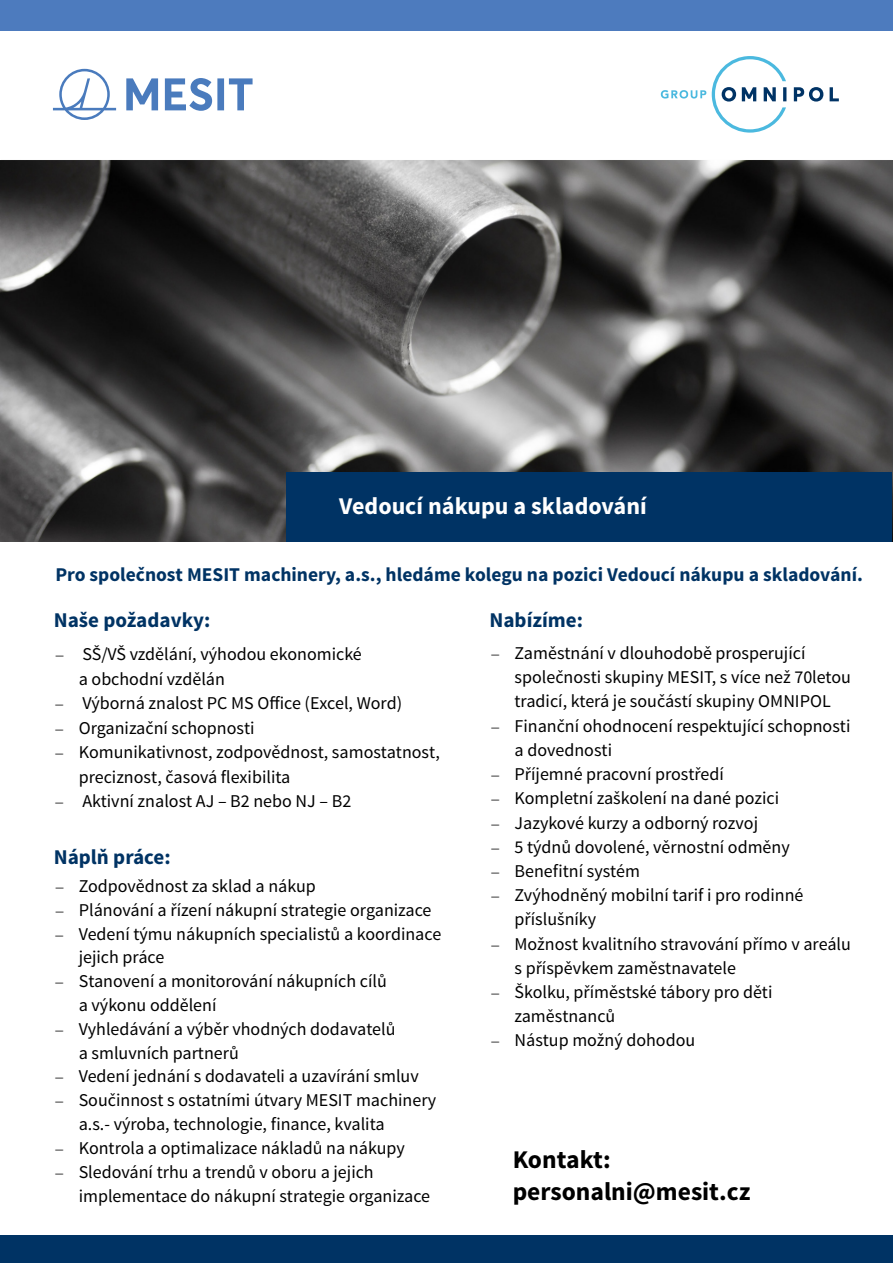
<style>
.page{position:relative;width:893px;height:1263px;background:#fff}
.page>*{position:absolute;margin:0;border:0;box-sizing:border-box;transform-origin:0 0}
.t1{font:700 25.5px/32.1px "Source Sans Pro";color:#000}
.t2{font:700 24px "Source Sans Pro";color:#fff}
.t3{font:700 21px "Source Sans Pro";color:#003364}
.t4{font:700 19.5px "Source Sans Pro";color:#003364}
.t5{font:18px/24.2px "Source Sans Pro";color:#000}
</style>
<div class="page">
<img style="left:0;top:160px;width:893px;height:381px">
<svg style="left:53px;top:69px;width:63px;height:51px"></svg>
<svg style="left:126px;top:78px;width:127px;height:33px"></svg>
<div style="left:0;top:0;width:893px;height:30px;background:#4d7bbe"></div>
<svg style="left:712px;top:56px;width:127px;height:77px"></svg>
<svg style="left:661px;top:90px;width:45px;height:9px"></svg>
<div style="left:286px;top:472px;width:606px;height:69px;background:#003364"></div>
<div style="left:0;top:1235px;width:893px;height:28px;background:#003364"></div>
<h2 class="t2" style="left:339px;top:496px;width:309px">Vedoucí nákupu a skladování</h2>
<p class="t4" style="left:55px;top:566px;width:809px">Pro společnost MESIT machinery, a.s., hledáme kolegu na pozici Vedoucí nákupu a skladování.</p>
<p class="t3" style="left:54px;top:611px;width:158px">Naše požadavky:</p>
<p class="t3" style="left:489px;top:611px;width:95px">Nabízíme:</p>
<p class="t5" style="left:79px;top:643px;width:363px;line-height:24.6px">SŠ/VŠ vzdělání, výhodou ekonomické<br>a obchodní vzdělán<br>Výborná znalost PC MS Office (Excel, Word)<br>Organizační schopnosti<br>Komunikativnost, zodpovědnost, samostatnost, preciznost, časová flexibilita<br>Aktivní znalost AJ – B2 nebo NJ – B2</p>
<p class="t5" style="left:514px;top:642px;width:338px">Zaměstnání v dlouhodobě prosperující společnosti skupiny MESIT, s více než 70letou tradicí, která je součástí skupiny OMNIPOL<br>Finanční ohodnocení respektující schopnosti a dovednosti<br>Příjemné pracovní prostředí<br>Kompletní zaškolení na dané pozici<br>Jazykové kurzy a odborný rozvoj<br>5 týdnů dovolené, věrnostní odměny<br>Benefitní systém<br>Zvýhodněný mobilní tarif i pro rodinné příslušníky<br>Možnost kvalitního stravování přímo v areálu s příspěvkem zaměstnavatele<br>Školku, příměstské tábory pro děti zaměstnanců<br>Nástup možný dohodou</p>
<p class="t3" style="left:54px;top:848px;width:118px">Náplň práce:</p>
<p class="t5" style="left:79px;top:875px;width:364px">Zodpovědnost za sklad a nákup<br>Plánování a řízení nákupní strategie organizace Vedení týmu nákupních specialistů a koordinace jejich práce<br>Stanovení a monitorování nákupních cílů<br>a výkonu oddělení<br>Vyhledávání a výběr vhodných dodavatelů<br>a smluvních partnerů<br>Vedení jednání s dodavateli a uzavírání smluv Součinnost s ostatními útvary MESIT machinery a.s.- výroba, technologie, finance, kvalita Kontrola a optimalizace nákladů na nákupy Sledování trhu a trendů v oboru a jejich implementace do nákupní strategie organizace</p>
<h1 class="t1" style="left:513px;top:1145px;width:239px">Kontakt: personalni@mesit.cz</h1>
</div>
